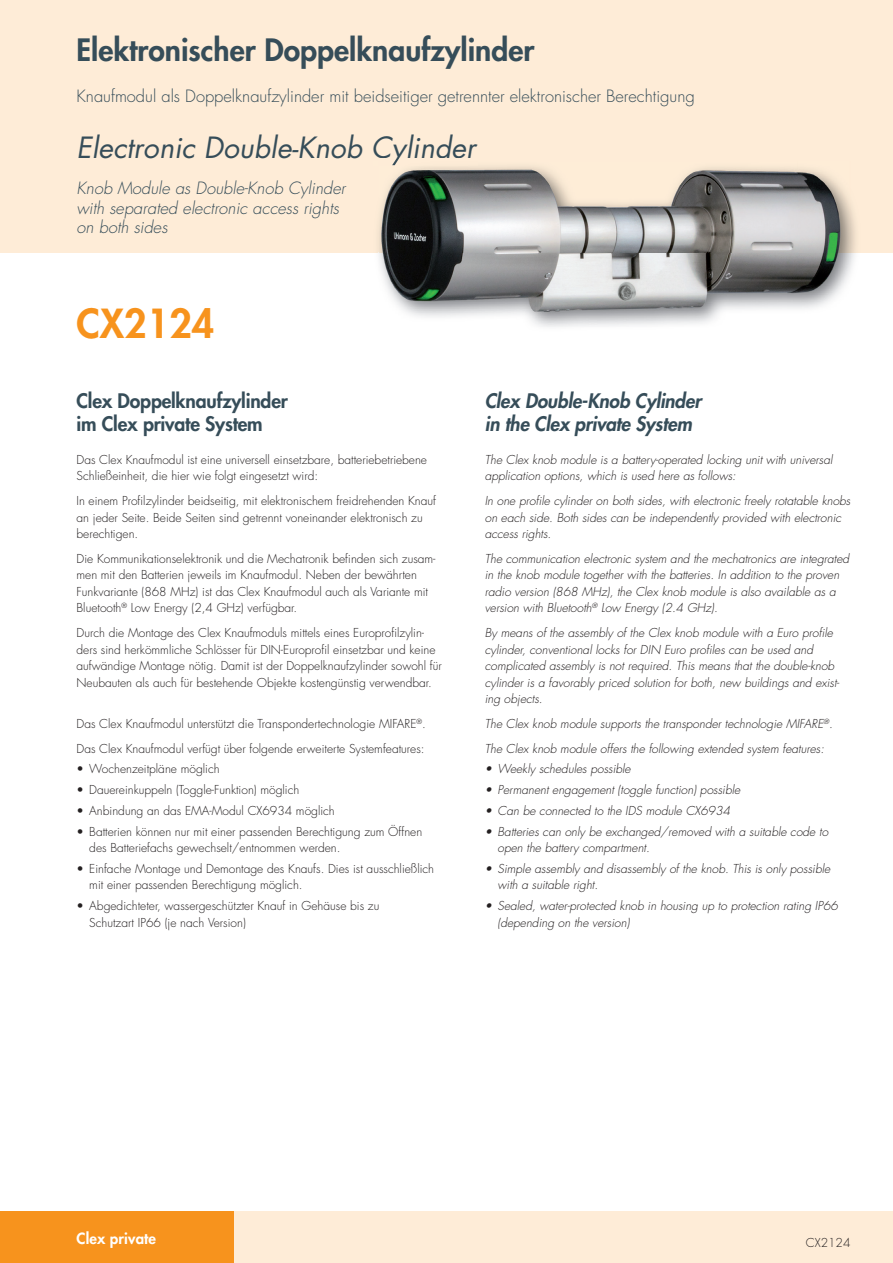
<style>
.page{position:relative;width:893px;height:1263px;background:#fff}
.page>*{position:absolute;margin:0;border:0;box-sizing:border-box;transform-origin:0 0}
.t1{font:800 39px "Futura Std";color:#f7931d}
.t2{font:800 30px "Futura Std";color:#364d59}
.t3{font:italic 28.5px "Futura Std";color:#364d59}
.t4{font:italic 800 19.5px/22.5px "Futura Std";letter-spacing:-.01em;color:#364d59}
.t5{font:800 19.5px/22.5px "Futura Std";letter-spacing:-.01em;color:#364d59}
.t6{font:300 16.5px "Futura Std";color:#364d59}
.t7{font:italic 300 16.5px/19.5px "Futura Std";color:#364d59}
.t8{font:800 15px "Futura Std";letter-spacing:.01em;color:#fff}
.t9{font:300 12px/16.5px "Futura Std";color:#231f20}
.t10{font:italic 300 12px/16.5px "Futura Std";color:#231f20}
</style>
<div class="page">
<div style="left:0;top:1212px;width:893px;height:51px;background:#feecd7"></div>
<div style="left:0;top:1212px;width:234px;height:51px;background:#f7931d"></div>
<div style="left:0;top:0;width:893px;height:253px;background:#feecd7"></div>
<img style="left:379px;top:165px;width:471px;height:161px">
<img style="left:394px;top:158px;width:6px;height:4px">
<h2 class="t2" style="left:77px;top:31px;width:459px">Elektronischer Doppelknaufzylinder</h2>
<h3 class="t6" style="left:77px;top:86px;width:620px">Knaufmodul als Doppelknaufzylinder mit beidseitiger getrennter elektronischer Berechtigung</h3>
<h3 class="t3" style="left:77px;top:129px;width:400px">Electronic Double-Knob Cylinder</h3>
<h3 class="t7" style="left:77px;top:179px;width:270px">Knob Module as Double-Knob Cylinder with separated electronic access rights on both sides</h3>
<h1 class="t1" style="left:77px;top:299px;width:139px">CX2124</h1>
<h3 class="t5" style="left:77px;top:390px;width:213px">Clex Doppelknaufzylinder im Clex private System</h3>
<p class="t9" style="left:77px;top:452px;width:352px">Das Clex Knaufmodul ist eine universell einsetzbare, batteriebetriebene<br>Schließeinheit, die hier wie folgt eingesetzt wird:</p>
<p class="t9" style="left:77px;top:493px;width:361px">In einem Profilzylinder beidseitig, mit elektronischem freidrehenden Knauf an jeder Seite. Beide Seiten sind getrennt voneinander elektronisch zu berechtigen.</p>
<p class="t9" style="left:77px;top:551px;width:361px">Die Kommunikationselektronik und die Mechatronik befinden sich zusam&shy;men mit den Batterien jeweils im Knaufmodul. Neben der bewährten Funkvariante (868 MHz) ist das Clex Knaufmodul auch als Variante mit Bluetooth<sup>®</sup> Low Energy (2,4 GHz) verfügbar.</p>
<p class="t9" style="left:77px;top:625px;width:367px">Durch die Montage des Clex Knaufmoduls mittels eines Europrofilzylin&shy;ders sind herkömmliche Schlösser für DIN-Europrofil einsetzbar und keine aufwändige Montage nötig. Damit ist der Doppelknaufzylinder sowohl für Neubauten als auch für bestehende Objekte kostengünstig verwendbar.</p>
<p class="t9" style="left:77px;top:711px;width:351px;line-height:24.8px">Das Clex Knaufmodul unterstützt die Transpondertechnologie MIFARE<sup>®</sup>.<br>Das Clex Knaufmodul verfügt über folgende erweiterte Systemfeatures:</p>
<p class="t9" style="left:77px;top:761px;width:145px">• Wochenzeitpläne möglich</p>
<p class="t9" style="left:77px;top:782px;width:224px">• Dauereinkuppeln (Toggle-Funktion) möglich</p>
<p class="t9" style="left:77px;top:803px;width:260px">• Anbindung an das EMA-Modul CX6934 möglich</p>
<p class="t9" style="left:89px;top:823px;width:334px;text-indent:-13px">• Batterien können nur mit einer passenden Berechtigung zum Öffnen des Batteriefachs gewechselt/entnommen werden.</p>
<p class="t9" style="left:89px;top:861px;width:346px;text-indent:-13px">• Einfache Montage und Demontage des Knaufs. Dies ist ausschließlich mit einer passenden Berechtigung möglich.</p>
<p class="t9" style="left:89px;top:898px;width:292px;text-indent:-13px">• Abgedichteter, wassergeschützter Knauf in Gehäuse bis zu<br>Schutzart IP66 (je nach Version)</p>
<h3 class="t4" style="left:485px;top:390px;width:218px">Clex Double-Knob Cylinder in the Clex private System</h3>
<p class="t10" style="left:485px;top:452px;width:349px">The Clex knob module is a battery-operated locking unit with universal application options, which is used here as follows:</p>
<p class="t10" style="left:485px;top:493px;width:367px">In one profile cylinder on both sides, with electronic freely rotatable knobs on each side. Both sides can be independently provided with electronic access rights.</p>
<p class="t10" style="left:485px;top:551px;width:366px">The communication electronic system and the mechatronics are integrated in the knob module together with the batteries. In addition to the proven radio version (868 MHz), the Clex knob module is also available as a version with Bluetooth<sup>®</sup> Low Energy (2.4 GHz).</p>
<p class="t10" style="left:485px;top:625px;width:356px">By means of the assembly of the Clex knob module with a Euro profile cylinder, conventional locks for DIN Euro profiles can be used and complicated assembly is not required. This means that the double-knob cylinder is a favorably priced solution for both, new buildings and exist&shy;ing objects.</p>
<p class="t10" style="left:485px;top:711px;width:350px;line-height:24.8px">The Clex knob module supports the transponder technologie MIFARE<sup>®</sup>.<br>The Clex knob module offers the following extended system features:</p>
<p class="t10" style="left:485px;top:761px;width:147px">• Weekly schedules possible</p>
<p class="t10" style="left:485px;top:782px;width:257px">• Permanent engagement (toggle function) possible</p>
<p class="t10" style="left:485px;top:803px;width:247px">• Can be connected to the IDS module CX6934</p>
<p class="t10" style="left:497px;top:823px;width:332px;text-indent:-13px">• Batteries can only be exchanged/removed with a suitable code to open the battery compartment.</p>
<p class="t10" style="left:497px;top:861px;width:334px;text-indent:-13px">• Simple assembly and disassembly of the knob. This is only possible with a suitable right.</p>
<p class="t10" style="left:497px;top:898px;width:342px;text-indent:-13px">• Sealed, water-protected knob in housing up to protection rating IP66 (depending on the version)</p>
<p class="t8" style="left:77px;top:1228px;width:81px">Clex private</p>
<p class="t9" style="left:806px;top:1235px;width:46px">CX2124</p>
</div>
